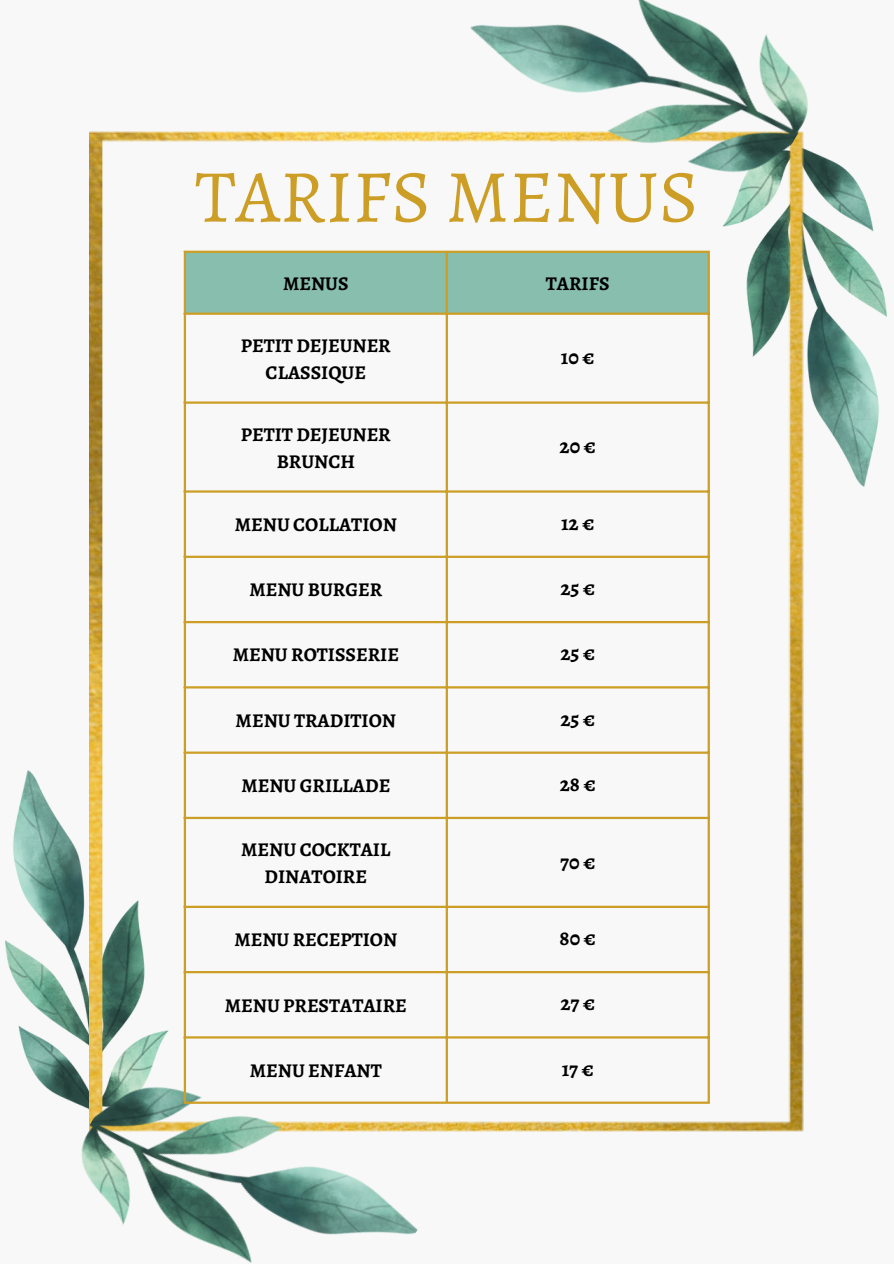
<style>
.page{position:relative;width:894px;height:1264px;background:#fff}
.page>*{position:absolute;margin:0;border:0;box-sizing:border-box;transform-origin:0 0}
.t1{font:75px "Alegreya";color:#cd9e25}
.t2{font:700 21px "Alegreya";color:#000}
.t3{font:700 19.5px/27px "Alegreya";color:#000;text-align:center}
</style>
<div class="page">
<div style="left:0;top:0;width:893px;height:1263px;background:#f8f8f8"></div>
<img style="left:6px;top:770px;width:83px;height:323px">
<img style="left:804px;top:161px;width:81px;height:325px">
<img style="left:89px;top:132px;width:715px;height:999px">
<img style="left:460px;top:0;width:373px;height:213px">
<img style="left:54px;top:1045px;width:373px;height:218px">
<div style="left:186px;top:253px;width:521px;height:59px;background:#88bead"></div>
<hr style="left:184px;top:253px;width:2px;height:848px;background:#cd9e25">
<hr style="left:445px;top:253px;width:3px;height:848px;background:#cd9e25">
<hr style="left:707px;top:253px;width:2px;height:848px;background:#cd9e25">
<hr style="left:184px;top:251px;width:525px;height:2px;background:#cd9e25">
<hr style="left:184px;top:312px;width:525px;height:3px;background:#cd9e25">
<hr style="left:184px;top:401px;width:525px;height:3px;background:#cd9e25">
<hr style="left:184px;top:490px;width:525px;height:2px;background:#cd9e25">
<hr style="left:184px;top:555px;width:525px;height:3px;background:#cd9e25">
<hr style="left:184px;top:621px;width:525px;height:2px;background:#cd9e25">
<hr style="left:184px;top:686px;width:525px;height:2px;background:#cd9e25">
<hr style="left:184px;top:751px;width:525px;height:2px;background:#cd9e25">
<hr style="left:184px;top:816px;width:525px;height:3px;background:#cd9e25">
<hr style="left:184px;top:905px;width:525px;height:3px;background:#cd9e25">
<hr style="left:184px;top:971px;width:525px;height:2px;background:#cd9e25">
<hr style="left:184px;top:1036px;width:525px;height:2px;background:#cd9e25">
<hr style="left:184px;top:1101px;width:525px;height:2px;background:#cd9e25">
<h1 class="t1" style="left:195px;top:145px;width:505px">TARIFS MENUS</h1>
<p class="t3" style="left:283px;top:270px;width:67px">MENUS</p>
<p class="t3" style="left:545px;top:270px;width:65px">TARIFS</p>
<p class="t3" style="left:241px;top:332px;width:151px">PETIT DEJEUNER<br>CLASSIQUE</p>
<p class="t3" style="left:241px;top:421px;width:151px">PETIT DEJEUNER</p>
<p class="t3" style="left:276px;top:448px;width:80px">BRUNCH</p>
<p class="t2" style="left:560px;top:343px;width:35px">10€</p>
<p class="t2" style="left:559px;top:432px;width:38px">20€</p>
<p class="t3" style="left:235px;top:511px;width:163px">MENU COLLATION</p>
<p class="t2" style="left:561px;top:508px;width:35px">12€</p>
<p class="t3" style="left:249px;top:576px;width:134px">MENU BURGER</p>
<p class="t2" style="left:560px;top:573px;width:36px">25€</p>
<p class="t3" style="left:233px;top:641px;width:168px">MENU ROTISSERIE</p>
<p class="t2" style="left:560px;top:639px;width:36px">25€</p>
<p class="t3" style="left:235px;top:706px;width:162px">MENU TRADITION</p>
<p class="t2" style="left:560px;top:704px;width:36px">25€</p>
<p class="t3" style="left:241px;top:772px;width:150px">MENU GRILLADE</p>
<p class="t2" style="left:559px;top:769px;width:37px">28€</p>
<p class="t3" style="left:241px;top:836px;width:151px">MENU COCKTAIL<br>DINATOIRE</p>
<p class="t2" style="left:560px;top:847px;width:37px">70€</p>
<p class="t3" style="left:234px;top:926px;width:164px">MENU RECEPTION</p>
<p class="t2" style="left:559px;top:923px;width:38px">80€</p>
<p class="t3" style="left:225px;top:991px;width:183px">MENU PRESTATAIRE</p>
<p class="t2" style="left:560px;top:989px;width:36px">27€</p>
<p class="t3" style="left:250px;top:1056px;width:133px">MENU ENFANT</p>
<p class="t2" style="left:561px;top:1054px;width:34px">17€</p>
</div>
